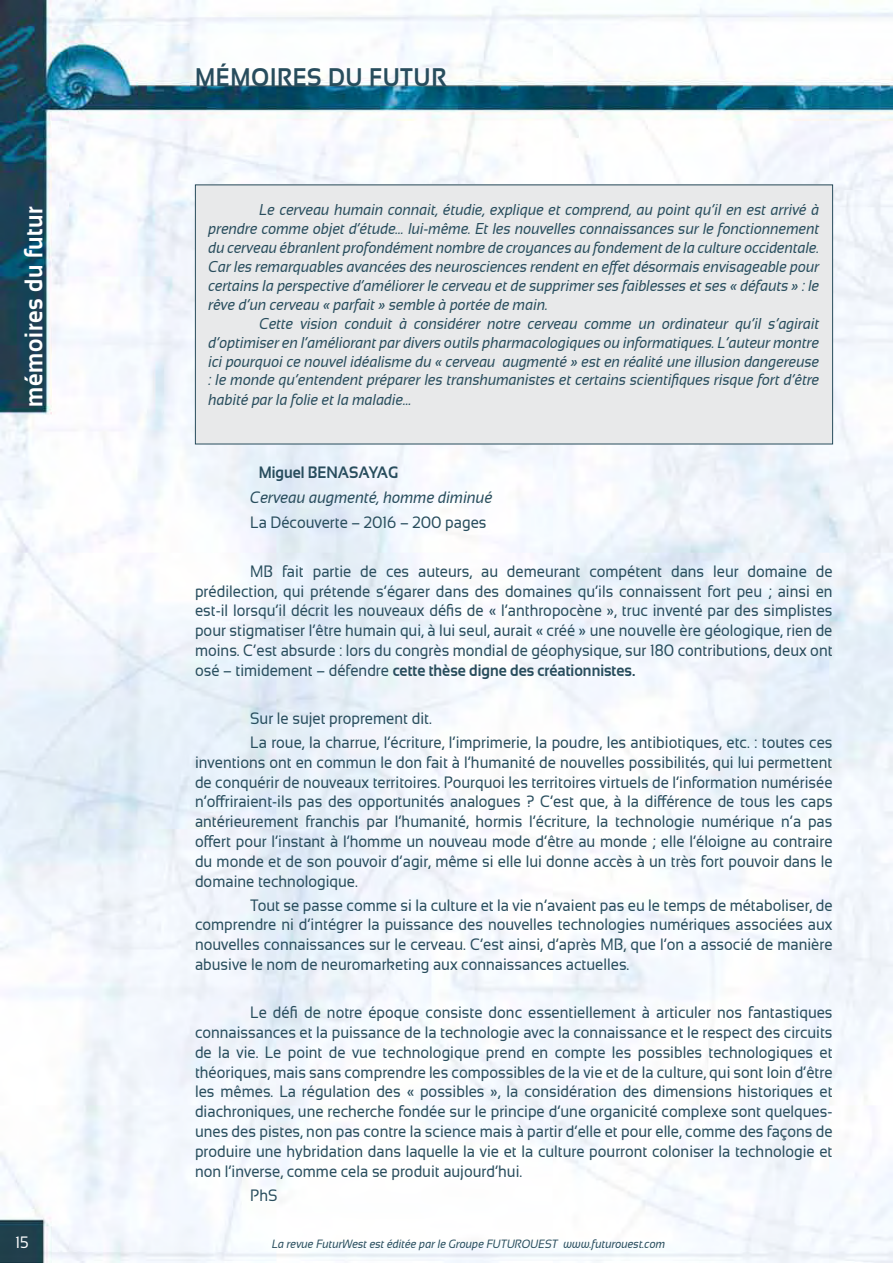
<style>
.page{position:relative;width:893px;height:1263px;background:#fff}
.page>*{position:absolute;margin:0;border:0;box-sizing:border-box;transform-origin:0 0}
.t1{font:700 25.5px "Sansation";letter-spacing:.03em;color:#284d5d;scale:.9 1}
.t2{font:700 25.5px "Sansation";letter-spacing:.03em;color:#fff;scale:.9 1}
.t3{font:16.5px/19.8px "Sansation";color:#284d5d;text-align:justify;scale:.9 1}
.t4{font:italic 16.5px "Sansation";color:#284d5d;scale:.9 1}
.t5{font:700 16.5px "Sansation";color:#284d5d;scale:.9 1}
.t6{font:16.5px "Sansation";color:#fff;scale:.9 1}
.t7{font:italic 15.75px/18.9px "Sansation";color:#284d5d;text-align:justify;scale:.9 1}
.t8{font:italic 12px "Sansation";color:#284d5d;scale:.9 1}
.s1{font-weight:700}
</style>
<div class="page">
<img style="left:0;top:0;width:893px;height:1263px">
<div style="left:195px;top:185px;width:638px;height:259px;background:#e8e9ea"></div>
<h1 class="t2" style="left:19px;top:407px;width:224px;rotate:-90deg">mémoires du futur</h1>
<h1 class="t1" style="left:195px;top:62px;width:211px">mémoires du futu</h1>
<h1 class="t1" style="left:431px;top:62px;width:18px">r</h1>
<p class="t7" style="left:208px;top:200px;width:680px;text-indent:51px">Le cerveau humain connait, étudie, explique et comprend, au point qu’il en est arrivé à prendre comme objet d’étude… lui-même. Et les nouvelles connaissances sur le fonctionnement du cerveau ébranlent profondément nombre de croyances au fondement de la culture occidentale.<br>Car les remarquables avancées des neurosciences rendent en effet désormais envisageable pour certains la perspective d’améliorer le cerveau et de supprimer ses faiblesses et ses « défauts » : le rêve d’un cerveau « parfait » semble à portée de main.</p>
<p class="t7" style="left:208px;top:314px;width:680px;text-indent:51px">Cette vision conduit à considérer notre cerveau comme un ordinateur qu’il s’agirait d’optimiser en l’améliorant par divers outils pharmacologiques ou informatiques. L’auteur montre ici pourquoi ce nouvel idéalisme du « cerveau augmenté » est en réalité une illusion dangereuse : le monde qu’entendent préparer les transhumanistes et certains scientifiques risque fort d’être habité par la folie et la maladie…</p>
<p class="t5" style="left:259px;top:463px;width:157px">Miguel BENASAYAG</p>
<p class="t4" style="left:250px;top:488px;width:271px">Cerveau augmenté, homme diminué</p>
<p class="t3" style="left:250px;top:512px;width:264px">La Découverte – 2016 – 200 pages</p>
<p class="t3" style="left:195px;top:561px;width:710px;text-indent:55px">MB fait partie de ces auteurs, au demeurant compétent dans leur domaine de prédilection, qui prétende s’égarer dans des domaines qu’ils connaissent fort peu ; ainsi en est-il lorsqu’il décrit les nouveaux défis de « l’anthropocène », truc inventé par des simplistes pour stigmatiser l’être humain qui, à lui seul, aurait « créé » une nouvelle ère géologique, rien de moins. C’est absurde : lors du congrès mondial de géophysique, sur 180 contributions, deux ont osé – timidement – défendre <span class="s1">cette thèse digne des créationnistes.</span></p>
<p class="t3" style="left:250px;top:706px;width:648px;line-height:24px">Sur le sujet proprement dit.<br>La roue, la charrue, l’écriture, l’imprimerie, la poudre, les antibiotiques, etc. : toutes ces</p>
<p class="t3" style="left:195px;top:752px;width:710px">inventions ont en commun le don fait à l’humanité de nouvelles possibilités, qui lui permettent de conquérir de nouveaux territoires. Pourquoi les territoires virtuels de l’information numérisée n’offriraient-ils pas des opportunités analogues ? C’est que, à la différence de tous les caps antérieurement franchis par l’humanité, hormis l’écriture, la technologie numérique n’a pas offert pour l’instant à l’homme un nouveau mode d’être au monde ; elle l’éloigne au contraire du monde et de son pouvoir d’agir, même si elle lui donne accès à un très fort pouvoir dans le domaine technologique.</p>
<p class="t3" style="left:195px;top:895px;width:710px;text-indent:55px">Tout se passe comme si la culture et la vie n’avaient pas eu le temps de métaboliser, de comprendre ni d’intégrer la puissance des nouvelles technologies numériques associées aux nouvelles connaissances sur le cerveau. C’est ainsi, d’après MB, que l’on a associé de manière abusive le nom de neuromarketing aux connaissances actuelles.</p>
<p class="t3" style="left:195px;top:1002px;width:710px;text-indent:55px">Le défi de notre époque consiste donc essentiellement à articuler nos fantastiques connaissances et la puissance de la technologie avec la connaissance et le respect des circuits de la vie. Le point de vue technologique prend en compte les possibles technologiques et théoriques, mais sans comprendre les compossibles de la vie et de la culture, qui sont loin d’être les mêmes. La régulation des « possibles », la considération des dimensions historiques et diachroniques, une recherche fondée sur le principe d’une organicité complexe sont quelques&shy;unes des pistes, non pas contre la science mais à partir d’elle et pour elle, comme des façons de produire une hybridation dans laquelle la vie et la culture pourront coloniser la technologie et non l’inverse, comme cela se produit aujourd’hui.</p>
<p class="t3" style="left:250px;top:1185px;width:32px">PhS</p>
<p class="t6" style="left:16px;top:1233px;width:16px">15</p>
<p class="t8" style="left:272px;top:1237px;width:438px">La revue FuturWest est éditée par le Groupe FUTUROUEST www.futurouest.com</p>
</div>
